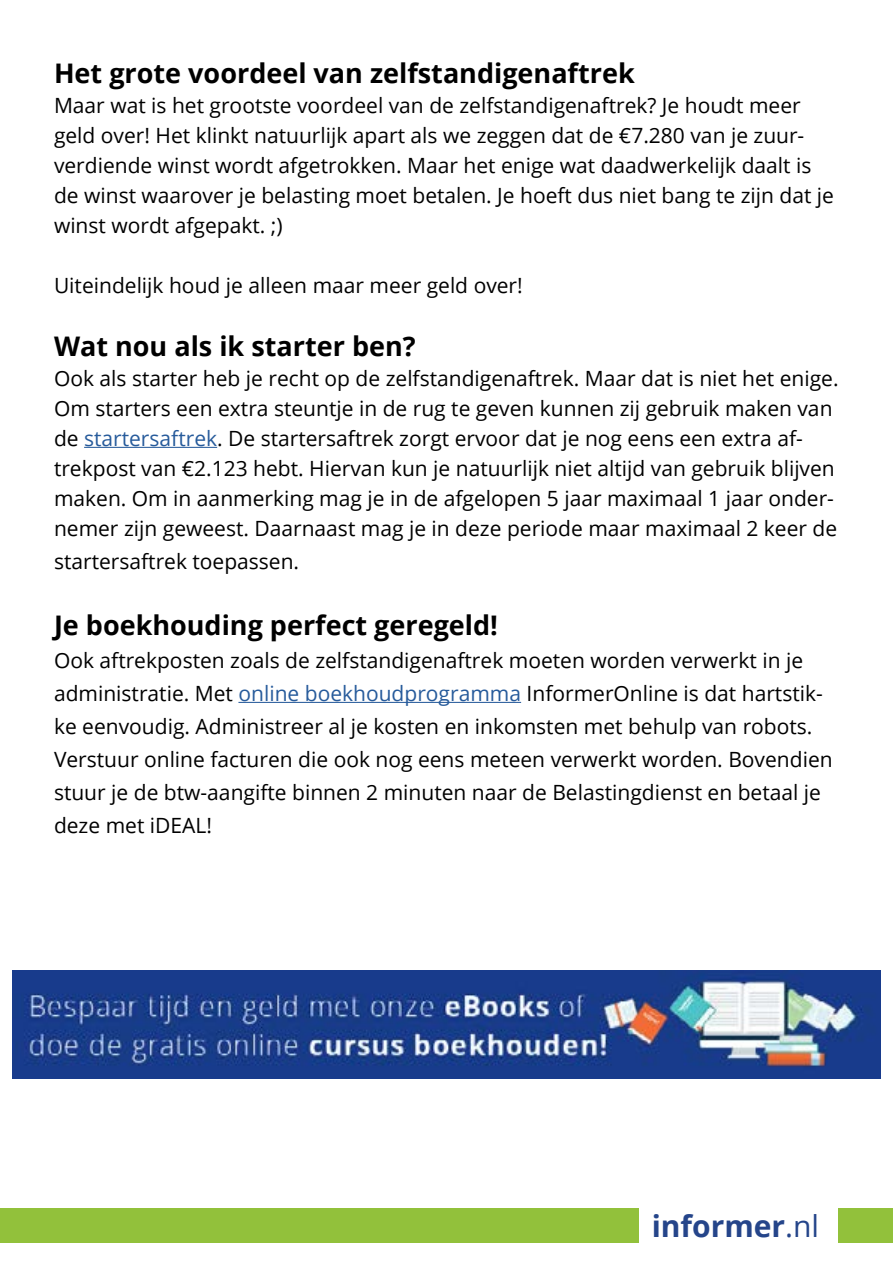
<style>
.page{position:relative;width:893px;height:1263px;background:#fff}
.page>*{position:absolute;margin:0;border:0;box-sizing:border-box;transform-origin:0 0}
.t1{font:700 30px "Open Sans";color:#25458a}
.t2{font:700 27px "Open Sans";color:#000}
.t3{font:21px/30px "Open Sans";color:#000}
.s1{color:#275b9b}
.s2{font-weight:400}
</style>
<div class="page">
<div style="left:0;top:1209px;width:893px;height:34px;background:#92c13b"></div>
<div style="left:640px;top:1202px;width:198px;height:49px;background:#fff"></div>
<hr style="left:84px;top:447px;width:133px;height:1px;background:#275b9b">
<hr style="left:238px;top:702px;width:283px;height:1px;background:#275b9b">
<img style="left:12px;top:971px;width:869px;height:108px">
<p class="t2" style="left:54px;top:54px;width:582px">Het grote voordeel van zelfstandigenaftrek</p>
<p class="t3" style="left:54px;top:90px;width:781px">Maar wat is het grootste voordeel van de zelfstandigenaftrek? Je houdt meer geld over! Het klinkt natuurlijk apart als we zeggen dat de €7.280 van je zuur&shy;verdiende winst wordt afgetrokken. Maar het enige wat daadwerkelijk daalt is de winst waarover je belasting moet betalen. Je hoeft dus niet bang te zijn dat je winst wordt afgepakt. ;)</p>
<p class="t3" style="left:54px;top:270px;width:470px">Uiteindelijk houd je alleen maar meer geld over!</p>
<p class="t2" style="left:54px;top:327px;width:363px">Wat nou als ik starter ben?</p>
<p class="t3" style="left:54px;top:363px;width:786px">Ook als starter heb je recht op de zelfstandigenaftrek. Maar dat is niet het enige.<br>Om starters een extra steuntje in de rug te geven kunnen zij gebruik maken van de <span class="s1">startersaftrek</span>. De startersaftrek zorgt ervoor dat je nog eens een extra af&shy;trekpost van €2.123 hebt. Hiervan kun je natuurlijk niet altijd van gebruik blijven maken. Om in aanmerking mag je in de afgelopen 5 jaar maximaal 1 jaar onder&shy;nemer zijn geweest. Daarnaast mag je in deze periode maar maximaal 2 keer de</p>
<p class="t3" style="left:54px;top:546px;width:247px">startersaftrek toepassen.</p>
<p class="t2" style="left:54px;top:606px;width:445px">Je boekhouding perfect geregeld!</p>
<p class="t3" style="left:54px;top:643px;width:780px;line-height:33px">Ook aftrekposten zoals de zelfstandigenaftrek moeten worden verwerkt in je administratie. Met <span class="s1">online boekhoudprogramma</span> InformerOnline is dat hartstik&shy;ke eenvoudig. Administreer al je kosten en inkomsten met behulp van robots.<br>Verstuur online facturen die ook nog eens meteen verwerkt worden. Bovendien stuur je de btw-aangifte binnen 2 minuten naar de Belastingdienst en betaal je deze met iDEAL!</p>
<h1 class="t1" style="left:652px;top:1205px;width:169px">informer<span class="s2">.nl</span></h1>
</div>
